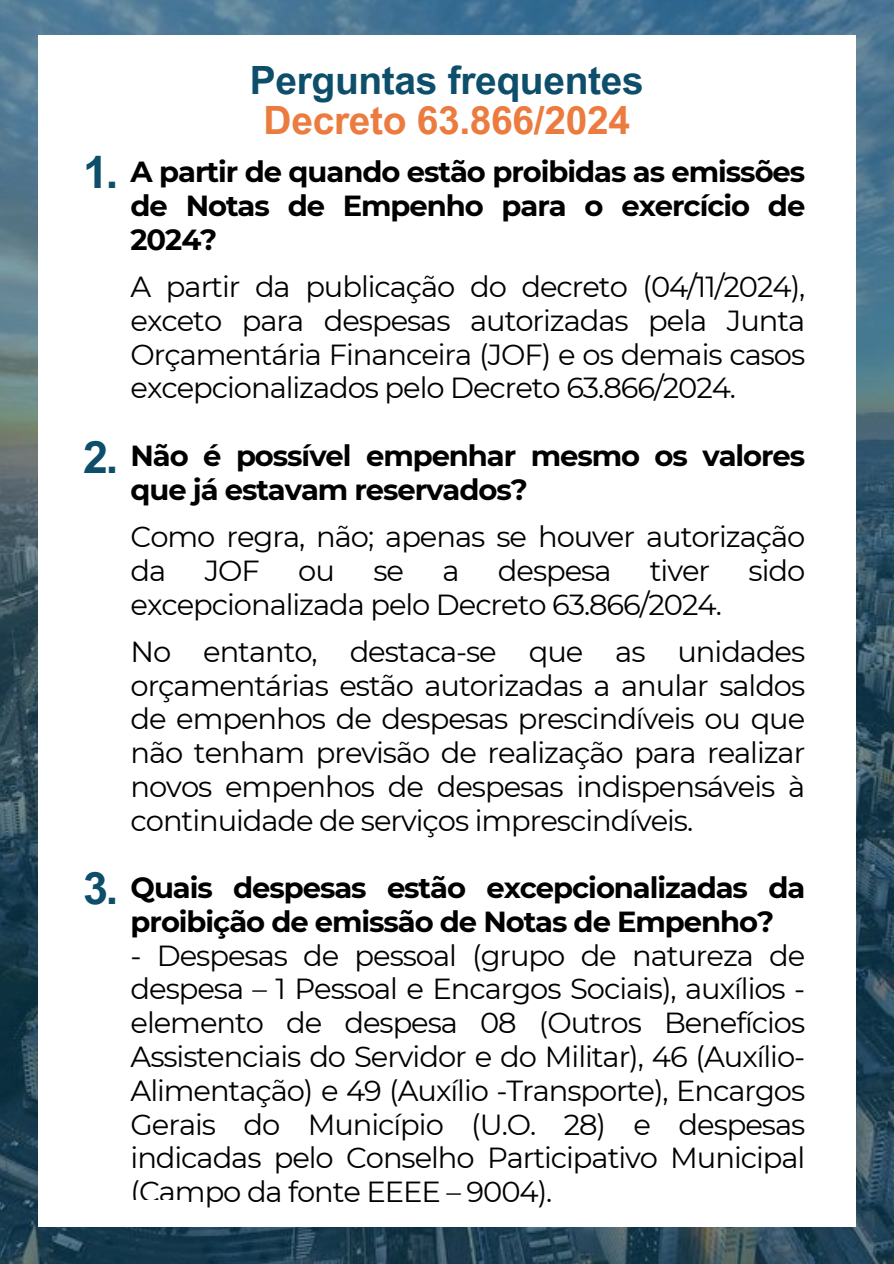
<style>
.page{position:relative;width:894px;height:1264px;background:#fff}
.page>*{position:absolute;margin:0;border:0;box-sizing:border-box;transform-origin:0 0}
.t1{font:700 44.7px "Arial MT Pro";color:#0d4e6a}
.t2{font:700 39px "Arial MT Pro";letter-spacing:-.01em;color:#0d4e6a}
.t3{font:700 39px "Arial MT Pro";letter-spacing:-.01em;color:#eb7b3f}
.t4{font:28.95px/33.8px "Montserrat";letter-spacing:-.035em;color:#000;text-align:justify}
.t5{font:700 28.95px/33.8px "Montserrat";letter-spacing:-.035em;color:#000}
</style>
<div class="page">
<img style="left:0;top:0;width:893px;height:1263px">
<div style="left:38px;top:36px;width:817px;height:1190px;background:#fff"></div>
<h1 class="t1" style="left:83px;top:155px;width:36px">1.</h1>
<h1 class="t1" style="left:83px;top:441px;width:36px">2.</h1>
<h1 class="t1" style="left:83px;top:871px;width:36px">3.</h1>
<h2 class="t2" style="left:250px;top:66px;width:395px">Perguntas frequentes</h2>
<h2 class="t3" style="left:263px;top:105px;width:368px">Decreto 63.866/2024</h2>
<p class="t5" style="left:130px;top:155px;width:676px;text-align:justify">A partir de quando estão proibidas as emissões de Notas de Empenho para o exercício de 2024?</p>
<p class="t4" style="left:130px;top:270px;width:676px">A partir da publicação do decreto (04/11/2024), exceto para despesas autorizadas pela Junta Orçamentária Financeira (JOF) e os demais casos excepcionalizados pelo Decreto 63.866/2024.</p>
<p class="t5" style="left:130px;top:438px;width:676px">Não é possível empenhar mesmo os valores que já estavam reservados?</p>
<p class="t4" style="left:130px;top:519px;width:676px">Como regra, não; apenas se houver autorização da</p>
<p class="t4" style="left:205px;top:553px;width:57px">JOF</p>
<p class="t4" style="left:298px;top:553px;width:38px">ou</p>
<p class="t4" style="left:373px;top:553px;width:32px">se</p>
<p class="t4" style="left:442px;top:553px;width:19px">a</p>
<p class="t4" style="left:498px;top:553px;width:115px">despesa</p>
<p class="t4" style="left:649px;top:553px;width:62px">tiver</p>
<p class="t4" style="left:748px;top:553px;width:58px">sido</p>
<p class="t4" style="left:130px;top:580px;width:676px;line-height:47.2px">excepcionalizada pelo Decreto 63.866/2024.<br>No entanto, destaca-se que as unidades</p>
<p class="t4" style="left:130px;top:668px;width:676px">orçamentárias estão autorizadas a anular saldos de empenhos de despesas prescindíveis ou que não tenham previsão de realização para realizar novos empenhos de despesas indispensáveis à continuidade de serviços imprescindíveis.</p>
<p class="t5" style="left:130px;top:870px;width:676px">Quais despesas estão excepcionalizadas da proibição de emissão de Notas de Empenho?</p>
<p class="t4" style="left:130px;top:938px;width:676px">- Despesas de pessoal (grupo de natureza de despesa – 1 Pessoal e Encargos Sociais), auxílios - elemento de despesa 08 (Outros Benefícios Assistenciais do Servidor e do Militar), 46 (Auxílio-Alimentação) e 49 (Auxílio -Transporte), Encargos Gerais do Município (U.O. 28) e despesas indicadas pelo Conselho Participativo Municipal (Campo da fonte EEEE – 9004).</p>
</div>
